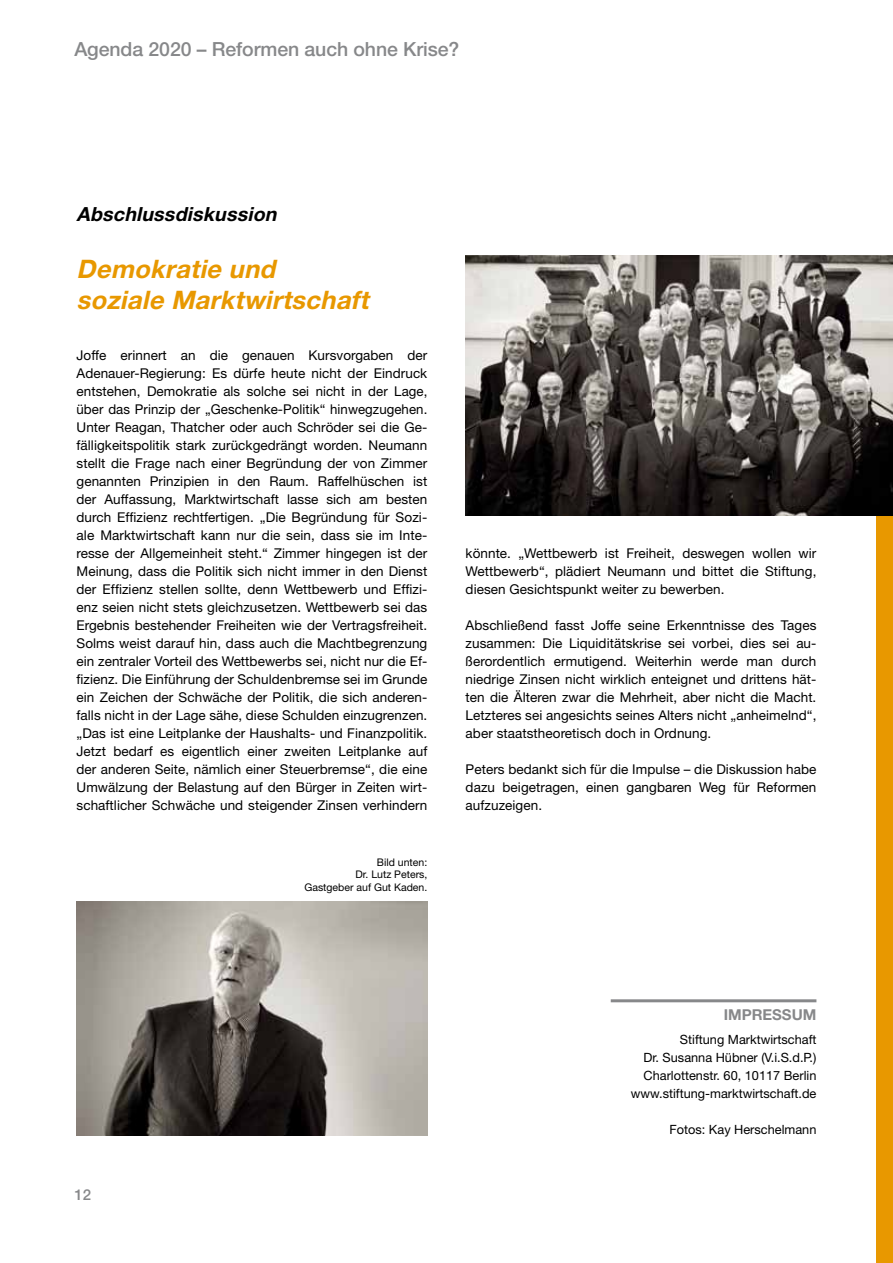
<style>
.page{position:relative;width:893px;height:1263px;background:#fff}
.page>*{position:absolute;margin:0;border:0;box-sizing:border-box;transform-origin:0 0}
.t1{font:italic 700 25.5px/30.6px "Helvetica Neue";color:#e89800}
.t2{font:500 19.5px "Helvetica Neue";letter-spacing:-.005em;color:#87888a}
.t3{font:italic 700 19.5px "Helvetica Neue";color:#000}
.t4{font:700 15px "Helvetica Neue";color:#87888a}
.t5{font:500 15px "Helvetica Neue";color:#87888a}
.t6{font:13.5px/18px "Helvetica Neue";letter-spacing:.005em;color:#000;text-align:justify}
.t7{font:12.75px/18px "Helvetica Neue";color:#000;text-align:right}
.t8{font:10.5px/12.6px "Helvetica Neue";color:#000;text-align:right}
</style>
<div class="page">
<div style="left:876px;top:486px;width:17px;height:777px;background:#e89800"></div>
<hr style="left:611px;top:999px;width:205px;height:3px;background:#87888a">
<img style="left:466px;top:255px;width:427px;height:261px">
<img style="left:77px;top:902px;width:350px;height:233px">
<h2 class="t2" style="left:74px;top:37px;width:387px">Agenda 2020 – Reformen auch ohne Krise?</h2>
<h2 class="t3" style="left:77px;top:202px;width:206px">Abschlussdiskussion</h2>
<h1 class="t1" style="left:77px;top:253px;width:300px">Demokratie und soziale Marktwirtschaft</h1>
<p class="t6" style="left:77px;top:346px;width:352px">Joffe erinnert an die genauen Kursvorgaben der Adenauer-Regierung: Es dürfe heute nicht der Eindruck entstehen, Demokratie als solche sei nicht in der Lage, über das Prinzip der „Geschenke-Politik“ hinwegzugehen.<br>Unter Reagan, Thatcher oder auch Schröder sei die Ge&shy;fälligkeitspolitik stark zurückgedrängt worden. Neumann stellt die Frage nach einer Begründung der von Zimmer genannten Prinzipien in den Raum. Raffelhüschen ist der Auffassung, Marktwirtschaft lasse sich am besten durch Effizienz rechtfertigen. „Die Begründung für Sozi&shy;ale Marktwirtschaft kann nur die sein, dass sie im Inte&shy;resse der Allgemeinheit steht.“ Zimmer hingegen ist der Meinung, dass die Politik sich nicht immer in den Dienst der Effizienz stellen sollte, denn Wettbewerb und Effizi&shy;enz seien nicht stets gleichzusetzen. Wettbewerb sei das Ergebnis bestehender Freiheiten wie der Vertragsfreiheit.<br>Solms weist darauf hin, dass auch die Machtbegrenzung ein zentraler Vorteil des Wettbewerbs sei, nicht nur die Ef&shy;fizienz. Die Einführung der Schuldenbremse sei im Grunde ein Zeichen der Schwäche der Politik, die sich anderen&shy;falls nicht in der Lage sähe, diese Schulden einzugrenzen. „Das ist eine Leitplanke der Haushalts- und Finanzpolitik.<br>Jetzt bedarf es eigentlich einer zweiten Leitplanke auf der anderen Seite, nämlich einer Steuerbremse“, die eine Umwälzung der Belastung auf den Bürger in Zeiten wirt&shy;schaftlicher Schwäche und steigender Zinsen verhindern</p>
<p class="t8" style="left:304px;top:856px;width:124px">Bild unten:<br>Dr. Lutz Peters,<br>Gastgeber auf Gut Kaden.</p>
<p class="t6" style="left:466px;top:544px;width:352px">könnte. „Wettbewerb ist Freiheit, deswegen wollen wir Wettbewerb“, plädiert Neumann und bittet die Stiftung, diesen Gesichtspunkt weiter zu bewerben.</p>
<p class="t6" style="left:466px;top:616px;width:352px">Abschließend fasst Joffe seine Erkenntnisse des Tages zusammen: Die Liquiditätskrise sei vorbei, dies sei au&shy;ßerordentlich ermutigend. Weiterhin werde man durch niedrige Zinsen nicht wirklich enteignet und drittens hät&shy;ten die Älteren zwar die Mehrheit, aber nicht die Macht.<br>Letzteres sei angesichts seines Alters nicht „anheimelnd“, aber staatstheoretisch doch in Ordnung.</p>
<p class="t6" style="left:466px;top:760px;width:352px">Peters bedankt sich für die Impulse – die Diskussion habe dazu beigetragen, einen gangbaren Weg für Reformen aufzuzeigen.</p>
<p class="t5" style="left:74px;top:1186px;width:18px">12</p>
<p class="t4" style="left:724px;top:1005px;width:94px">IMPRESSUM</p>
<p class="t7" style="left:631px;top:1030px;width:187px">Stiftung Marktwirtschaft<br>Dr. Susanna Hübner (V.i.S.d.P.)<br>Charlottenstr. 60, 10117 Berlin www.stiftung-marktwirtschaft.de</p>
<p class="t7" style="left:669px;top:1120px;width:148px">Fotos: Kay Herschelmann</p>
</div>
